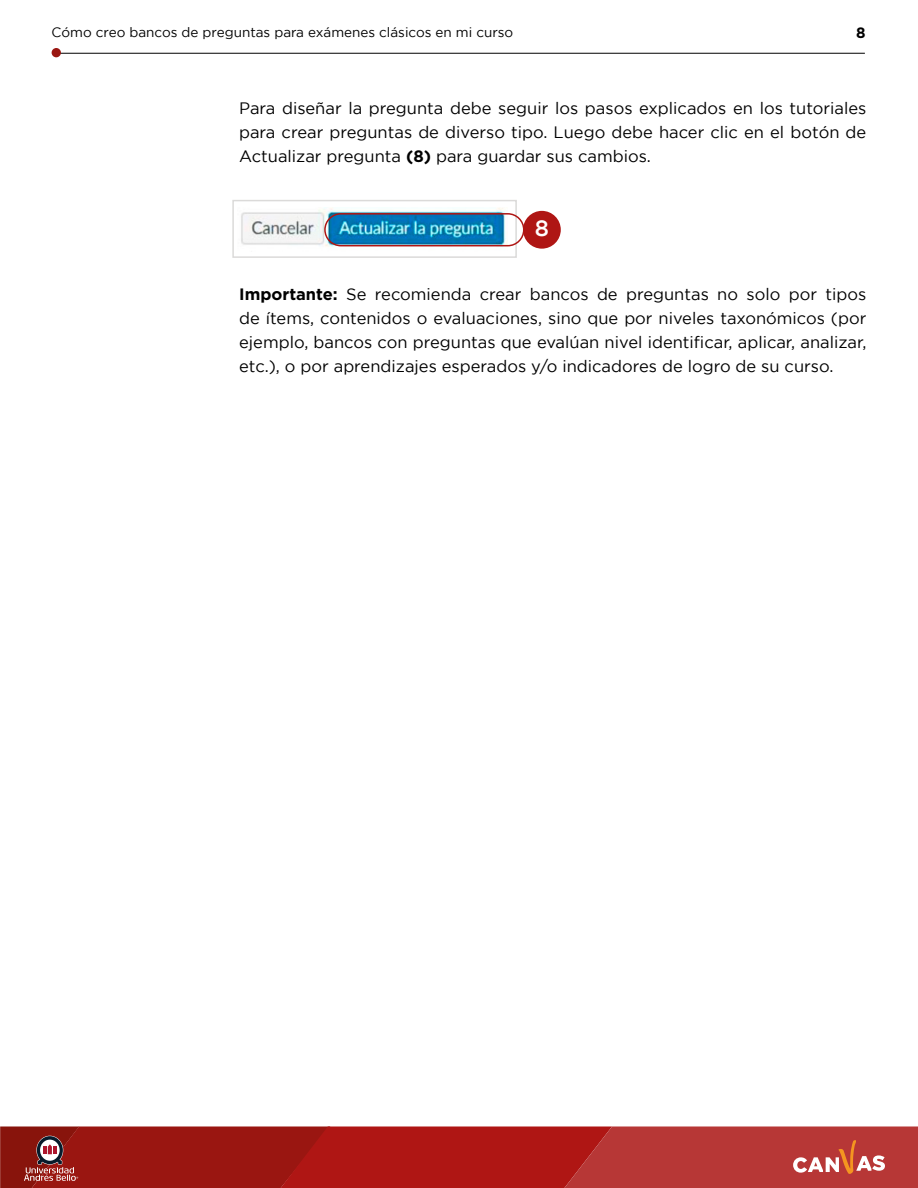
<style>
.page{position:relative;width:918px;height:1188px;background:#fff}
.page>*{position:absolute;margin:0;border:0;box-sizing:border-box;transform-origin:0 0}
.t1{font:500 22.5px "Gotham";color:#fff}
.t2{font:16.5px/24px "Gotham";color:#000;text-align:justify}
.t3{font:700 15px "Gotham";color:#000}
.t4{font:13.5px "Gotham";color:#000}
.s1{font-weight:700}
</style>
<div class="page">
<svg style="left:0;top:1126px;width:918px;height:62px;background:#ab2825"></svg>
<hr style="left:52px;top:53px;width:813px;height:1px;background:#000">
<div style="left:52px;top:48px;width:9px;height:9px;background:#9a1611;border-radius:50%"></div>
<img style="left:241px;top:208px;width:267px;height:39px">
<div style="left:523px;top:211px;width:38px;height:38px;background:#af1614;border-radius:50%"></div>
<div style="left:232px;top:200px;width:285px;height:58px;border:2px solid #dbdad9"></div>
<div style="left:324px;top:213px;width:200px;height:33px;border:2px solid #af1614;border-radius:16px"></div>
<p class="t4" style="left:52px;top:24px;width:463px">Cómo creo bancos de preguntas para exámenes clásicos en mi curso</p>
<p class="t3" style="left:856px;top:23px;width:11px">8</p>
<p class="t2" style="left:239px;top:96px;width:629px">Para diseñar la pregunta debe seguir los pasos explicados en los tutoriales para crear preguntas de diverso tipo. Luego debe hacer clic en el botón de Actualizar pregunta <span class="s1">(8)</span> para guardar sus cambios.</p>
<h1 class="t1" style="left:535px;top:216px;width:16px">8</h1>
<p class="t2" style="left:239px;top:282px;width:629px"><span class="s1">Importante:</span> Se recomienda crear bancos de preguntas no solo por tipos de ítems, contenidos o evaluaciones, sino que por niveles taxonómicos (por ejemplo, bancos con preguntas que evalúan nivel identificar, aplicar, analizar, etc.), o por aprendizajes esperados y/o indicadores de logro de su curso.</p>
</div>
